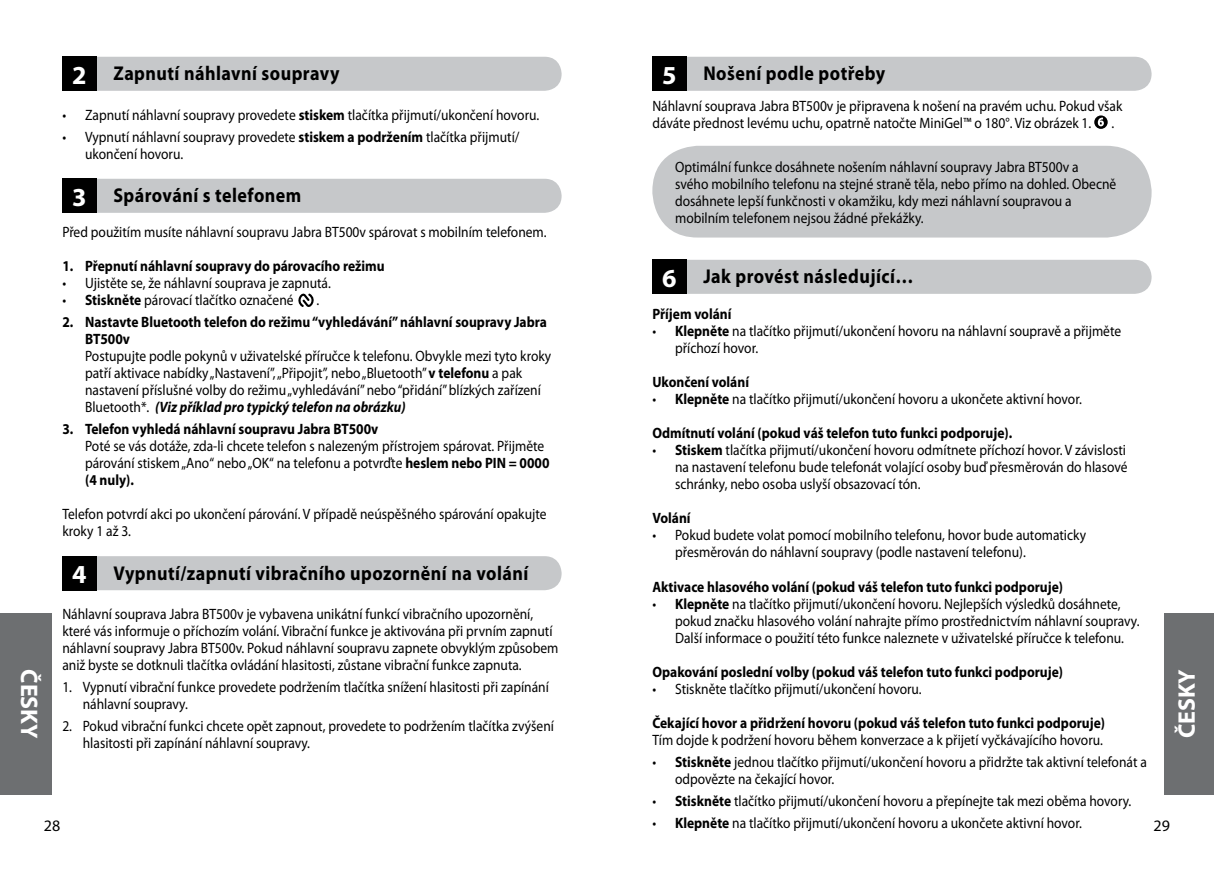
<style>
.page{position:relative;width:1214px;height:874px;background:#fff}
.page>*{position:absolute;margin:0;border:0;box-sizing:border-box;transform-origin:0 0}
.t1{font:700 26px "Myriad Pro";color:#fff}
.t2{font:700 24px "Myriad Pro";color:#fff}
.t3{font:700 20px "Myriad Pro";letter-spacing:.025em;color:#000;scale:.9 1}
.t4{font:16px "Myriad Pro";color:#000}
.t5{font:15px/17px "Myriad Pro";color:#000;scale:.9 1}
.t6{font:700 15px/17px "Myriad Pro";color:#000;scale:.9 1}
.s1{font-weight:700}
.s2{font-weight:700;font-style:italic}
</style>
<div class="page">
<div style="left:0;top:612px;width:51px;height:182px;background:#6d6f71"></div>
<div style="left:1163px;top:612px;width:50px;height:182px;background:#6d6f71"></div>
<div style="left:652px;top:260px;width:499px;height:34px;background:#c6c8ca;border-radius:17px"></div>
<div style="left:652px;top:260px;width:34px;height:34px;background:#000"></div>
<div style="left:652px;top:146px;width:499px;height:91px;background:#c6c8ca;border-radius:45px"></div>
<svg style="left:1094px;top:115px;width:13px;height:14px"></svg>
<svg style="left:1097px;top:117px;width:6px;height:9px"></svg>
<div style="left:652px;top:57px;width:499px;height:34px;background:#c6c8ca;border-radius:17px"></div>
<div style="left:652px;top:57px;width:34px;height:34px;background:#000"></div>
<div style="left:62px;top:57px;width:499px;height:34px;background:#c6c8ca;border-radius:17px"></div>
<div style="left:62px;top:57px;width:34px;height:34px;background:#000"></div>
<div style="left:62px;top:179px;width:499px;height:34px;background:#c6c8ca;border-radius:17px"></div>
<div style="left:62px;top:179px;width:34px;height:34px;background:#000"></div>
<div style="left:62px;top:556px;width:499px;height:34px;background:#c6c8ca;border-radius:17px"></div>
<div style="left:62px;top:556px;width:34px;height:34px;background:#000"></div>
<svg style="left:298px;top:293px;width:16px;height:14px"></svg>
<h3 class="t3" style="left:113px;top:60px;width:253px">Zapnutí náhlavní soupravy</h3>
<p class="t5" style="left:62px;top:106px;width:529px">• Zapnutí náhlavní soupravy provedete <span class="s1">stiskem</span> tlačítka přijmutí/ukončení hovoru.</p>
<p class="t5" style="left:85px;top:128px;width:484px;text-indent:-23px">• Vypnutí náhlavní soupravy provedete <span class="s1">stiskem a podržením</span> tlačítka přijmutí/ ukončení hovoru.</p>
<h3 class="t3" style="left:113px;top:182px;width:210px">Spárování s telefonem</h3>
<p class="t5" style="left:62px;top:223px;width:537px">Před použitím musíte náhlavní soupravu Jabra BT500v spárovat s mobilním telefonem.</p>
<p class="t6" style="left:62px;top:257px;width:359px">1. Přepnutí náhlavní soupravy do párovacího režimu</p>
<p class="t5" style="left:62px;top:274px;width:298px">• Ujistěte se, že náhlavní souprava je zapnutá.</p>
<p class="t5" style="left:62px;top:291px;width:261px">• <span class="s1">Stiskněte</span> párovací tlačítko označené .</p>
<p class="t6" style="left:85px;top:313px;width:514px;text-indent:-23px">2. Nastavte Bluetooth telefon do režimu “vyhledávání” náhlavní soupravy Jabra<br>BT500v</p>
<p class="t5" style="left:85px;top:347px;width:519px">Postupujte podle pokynů v uživatelské příručce k telefonu. Obvykle mezi tyto kroky patří aktivace nabídky„Nastavení”,„Připojit”, nebo„Bluetooth”<span class="s1">v telefonu</span> a pak nastavení příslušné volby do režimu„vyhledávání”nebo“přidání”blízkých zařízení Bluetooth*. <span class="s2">(Viz příklad pro typický telefon na obrázku)</span></p>
<p class="t6" style="left:62px;top:420px;width:352px">3. Telefon vyhledá náhlavní soupravu Jabra BT500v</p>
<p class="t5" style="left:85px;top:437px;width:517px">Poté se vás dotáže, zda-li chcete telefon s nalezeným přístrojem spárovat. Přijměte párování stiskem„Ano“ nebo„OK“ na telefonu a potvrďte <span class="s1">heslem nebo PIN = 0000 (4 nuly).</span></p>
<p class="t5" style="left:62px;top:505px;width:539px">Telefon potvrdí akci po ukončení párování. V případě neúspěšného spárování opakujte kroky 1 až 3.</p>
<h3 class="t3" style="left:113px;top:559px;width:462px">Vypnutí/zapnutí vibračního upozornění na volání</h3>
<p class="t5" style="left:62px;top:604px;width:552px">Náhlavní souprava Jabra BT500v je vybavena unikátní funkcí vibračního upozornění, které vás informuje o příchozím volání. Vibrační funkce je aktivována při prvním zapnutí náhlavní soupravy Jabra BT500v. Pokud náhlavní soupravu zapnete obvyklým způsobem aniž byste se dotknuli tlačítka ovládání hlasitosti, zůstane vibrační funkce zapnuta.</p>
<p class="t5" style="left:83px;top:677px;width:519px;text-indent:-20px">1. Vypnutí vibrační funkce provedete podržením tlačítka snížení hlasitosti při zapínání náhlavní soupravy.</p>
<p class="t5" style="left:83px;top:716px;width:525px;text-indent:-20px">2. Pokud vibrační funkci chcete opět zapnout, provedete to podržením tlačítka zvýšení hlasitosti při zapínání náhlavní soupravy.</p>
<h3 class="t3" style="left:703px;top:60px;width:204px">Nošení podle potřeby</h3>
<p class="t5" style="left:652px;top:97px;width:524px">Náhlavní souprava Jabra BT500v je připravena k nošení na pravém uchu. Pokud však dáváte přednost levému uchu, opatrně natočte MiniGel™ o 1 80°. Viz obrázek 1..</p>
<p class="t5" style="left:675px;top:158px;width:492px">Optimální funkce dosáhnete nošením náhlavní soupravy Jabra BT500v a<br>svého mobilního telefonu na stejné straně těla, nebo přímo na dohled. Obecně dosáhnete lepší funkčnosti v okamžiku, kdy mezi náhlavní soupravou a mobilním telefonem nejsou žádné překážky.</p>
<h1 class="t1" style="left:72px;top:58px;width:16px">2</h1>
<h1 class="t1" style="left:662px;top:58px;width:16px">5</h1>
<h1 class="t1" style="left:72px;top:180px;width:16px">3</h1>
<h3 class="t3" style="left:703px;top:263px;width:235px">Jak provést následující…</h3>
<p class="t6" style="left:652px;top:305px;width:89px">Příjem volání</p>
<p class="t5" style="left:675px;top:322px;width:497px;text-indent:-23px">• <span class="s1">Klepněte</span> na tlačítko přijmutí/ukončení hovoru na náhlavní soupravě a přijměte příchozí hovor.</p>
<p class="t6" style="left:652px;top:373px;width:109px">Ukončení volání</p>
<p class="t5" style="left:652px;top:390px;width:477px">• <span class="s1">Klepněte</span> na tlačítko přijmutí/ukončení hovoru a ukončete aktivní hovor.</p>
<p class="t6" style="left:652px;top:424px;width:401px">Odmítnutí volání (pokud váš telefon tuto funkci podporuje).</p>
<p class="t5" style="left:675px;top:441px;width:504px;text-align:justify;text-indent:-23px">• <span class="s1">Stiskem</span> tlačítka přijmutí/ukončení hovoru odmítnete příchozí hovor. V závislosti na nastavení telefonu bude telefonát volající osoby buď přesměrován do hlasové schránky, nebo osoba uslyší obsazovací tón.</p>
<p class="t6" style="left:652px;top:509px;width:44px">Volání</p>
<p class="t5" style="left:675px;top:526px;width:458px;text-indent:-23px">• Pokud budete volat pomocí mobilního telefonu, hovor bude automaticky přesměrován do náhlavní soupravy (podle nastavení telefonu).</p>
<p class="t6" style="left:652px;top:577px;width:458px">Aktivace hlasového volání (pokud váš telefon tuto funkci podporuje)</p>
<p class="t5" style="left:675px;top:594px;width:515px;text-indent:-23px">• <span class="s1">Klepněte</span> na tlačítko přijmutí/ukončení hovoru. Nejlepších výsledků dosáhnete, pokud značku hlasového volání nahrajte přímo prostřednictvím náhlavní soupravy.<br>Další informace o použití této funkce naleznete v uživatelské příručce k telefonu.</p>
<p class="t6" style="left:652px;top:662px;width:458px">Opakování poslední volby (pokud váš telefon tuto funkci podporuje)</p>
<p class="t5" style="left:652px;top:679px;width:299px">• Stiskněte tlačítko přijmutí/ukončení hovoru.</p>
<p class="t6" style="left:652px;top:713px;width:504px">Čekající hovor a přidržení hovoru (pokud váš telefon tuto funkci podporuje)</p>
<p class="t5" style="left:652px;top:730px;width:500px">Tím dojde k podržení hovoru během konverzace a k přijetí vyčkávajícího hovoru.</p>
<p class="t5" style="left:675px;top:752px;width:525px;text-indent:-23px">• <span class="s1">Stiskněte</span> jednou tlačítko přijmutí/ukončení hovoru a přidržte tak aktivní telefonát a odpovězte na čekající hovor.</p>
<p class="t5" style="left:652px;top:791px;width:532px">• <span class="s1">Stiskněte</span> tlačítko přijmutí/ukončení hovoru a přepínejte tak mezi oběma hovory.</p>
<p class="t5" style="left:652px;top:813px;width:477px">• <span class="s1">Klepněte</span> na tlačítko přijmutí/ukončení hovoru a ukončete aktivní hovor.</p>
<h1 class="t1" style="left:662px;top:261px;width:16px">6</h1>
<h1 class="t1" style="left:72px;top:557px;width:16px">4</h1>
<h2 class="t2" style="left:45px;top:669px;width:70px;rotate:90deg">ČESKY</h2>
<p class="t4" style="left:44px;top:815px;width:18px">28</p>
<h2 class="t2" style="left:1170px;top:737px;width:70px;rotate:-90deg">ČESKY</h2>
<p class="t4" style="left:1153px;top:815px;width:18px">29</p>
</div>
